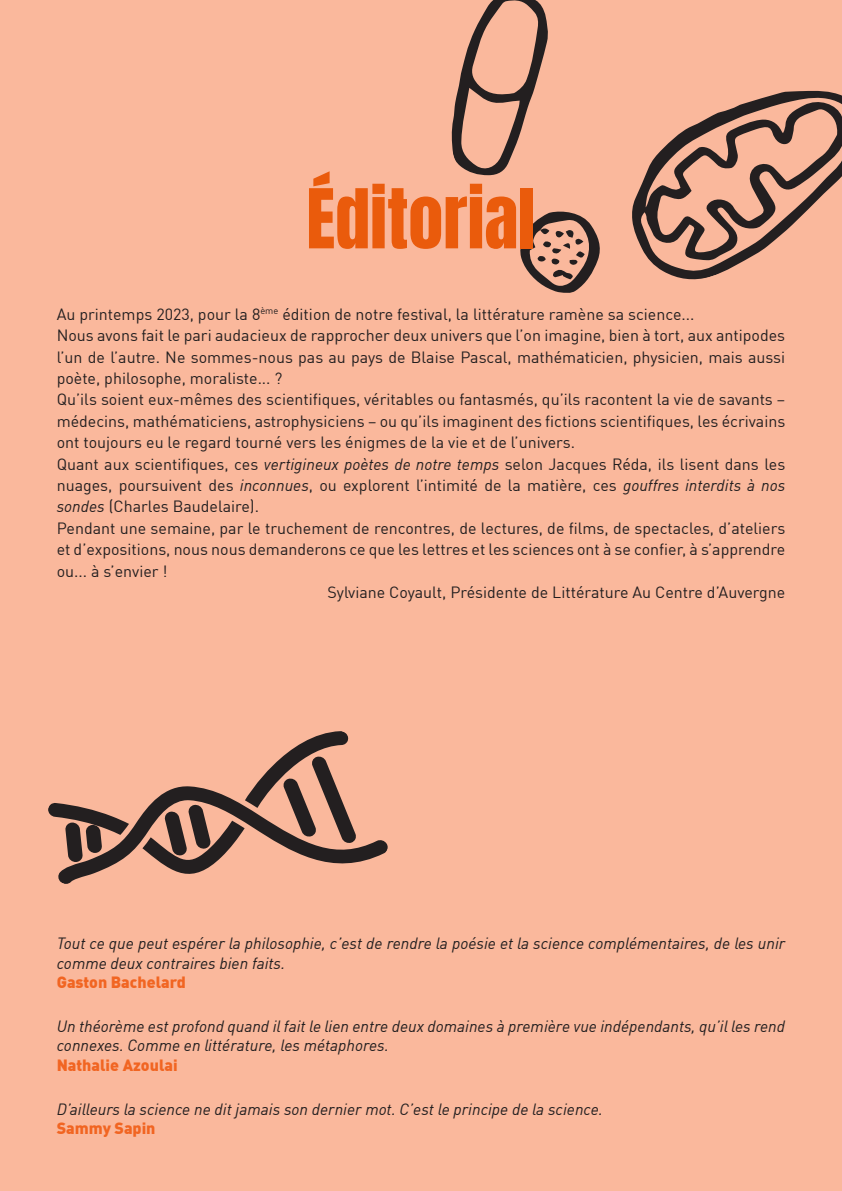
<style>
.page{position:relative;width:842px;height:1191px;background:#fab89c}
.page>*{position:absolute;margin:0;border:0;box-sizing:border-box;transform-origin:0 0}
.t1{font:70px "Anton";color:#ea5b0c}
.t2{font:16px/21.4px "DIN Offc";color:#231f20;text-align:justify}
.t3{font:italic 16px/19.2px "DIN Offc";color:#231f20}
.t4{font:900 16px "DIN Offc";color:#f16522}
.s1{font-style:italic}
</style>
<div class="page">
<svg style="left:632px;top:90px;width:210px;height:190px"></svg>
<svg style="left:451px;top:0;width:97px;height:175px"></svg>
<svg style="left:520px;top:211px;width:80px;height:82px"></svg>
<svg style="left:48px;top:731px;width:340px;height:153px"></svg>
<p class="t1" style="left:306px;top:183px;width:231px">Éditorial</p>
<p class="t2" style="left:57px;top:303px;width:639px">Au printemps 2023, pour la 8<sup>ème</sup> édition de notre festival, la littérature ramène sa science...</p>
<p class="t2" style="left:57px;top:324px;width:730px">Nous avons fait le pari audacieux de rapprocher deux univers que l’on imagine, bien à tort, aux antipodes l’un de l’autre. Ne sommes-nous pas au pays de Blaise Pascal, mathématicien, physicien, mais aussi poète, philosophe, moraliste... ?</p>
<p class="t2" style="left:57px;top:388px;width:730px">Qu’ils soient eux-mêmes des scientifiques, véritables ou fantasmés, qu’ils racontent la vie de savants – médecins, mathématiciens, astrophysiciens – ou qu’ils imaginent des fictions scientifiques, les écrivains ont toujours eu le regard tourné vers les énigmes de la vie et de l’univers.</p>
<p class="t2" style="left:57px;top:453px;width:730px">Quant aux scientifiques, ces <span class="s1">vertigineux poètes de notre temps</span> selon Jacques Réda, ils lisent dans les nuages, poursuivent des <span class="s1">inconnues</span>, ou explorent l’intimité de la matière, ces <span class="s1">gouffres interdits à nos sondes</span> (Charles Baudelaire).</p>
<p class="t2" style="left:57px;top:517px;width:730px">Pendant une semaine, par le truchement de rencontres, de lectures, de films, de spectacles, d’ateliers et d’expositions, nous nous demanderons ce que les lettres et les sciences ont à se confier, à s’apprendre ou... à s’envier !</p>
<p class="t2" style="left:328px;top:581px;width:459px">Sylviane Coyault, Présidente de Littérature Au Centre d’Auvergne</p>
<p class="t3" style="left:57px;top:933px;width:730px">Tout ce que peut espérer la philosophie, c’est de rendre la poésie et la science complémentaires, de les unir comme deux contraires bien faits.</p>
<p class="t4" style="left:57px;top:971px;width:131px">Gaston Bachelard</p>
<p class="t3" style="left:57px;top:1016px;width:730px">Un théorème est profond quand il fait le lien entre deux domaines à première vue indépendants, qu’il les rend connexes. Comme en littérature, les métaphores.</p>
<p class="t4" style="left:57px;top:1054px;width:122px">Nathalie Azoulai</p>
<p class="t3" style="left:57px;top:1099px;width:548px">D’ailleurs la science ne dit jamais son dernier mot. C’est le principe de la science.</p>
<p class="t4" style="left:57px;top:1117px;width:100px">Sammy Sapin</p>
</div>
